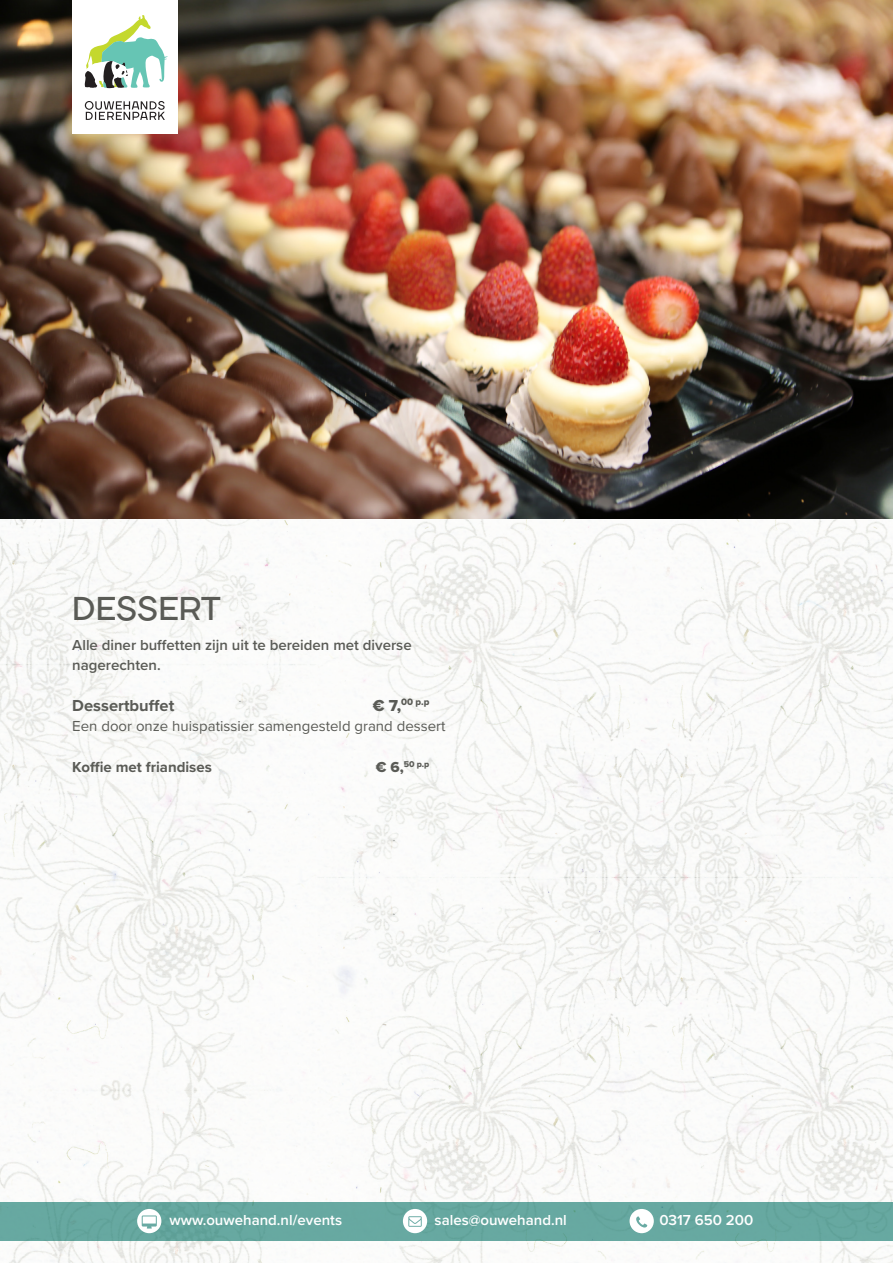
<style>
.page{position:relative;width:893px;height:1263px;background:#fff}
.page>*{position:absolute;margin:0;border:0;box-sizing:border-box;transform-origin:0 0}
.t1{font:700 33px "TT Firs";letter-spacing:.01em;color:#5a5b56}
.TK_prox{font:700 16.5px "Proxima Nova";color:#5a5b56}
.t2{font:600 15px/20.2px "Proxima Nova";color:#5a5b56}
.t3{font:600 15px "Proxima Nova";color:#fff}
.t4{font:15px "Proxima Nova";color:#5a5b56}
.P_vet{font:700 15px "Proxima Nova";color:#5a5b56}
.TK_prox-2{font:9.6px "Proxima Nova Extrabld";color:#5a5b56}
.P_vet-2{font:8.7px "Proxima Nova Extrabld";color:#5a5b56}
.s1{font-size:16.5px}
.s2{font-size:15px}
</style>
<div class="page">
<img style="left:0;top:519px;width:893px;height:744px">
<img style="left:0;top:0;width:893px;height:519px">
<div style="left:72px;top:0;width:106px;height:133px;background:#fff"></div>
<svg style="left:85px;top:101px;width:80px;height:19px"></svg>
<svg style="left:85px;top:15px;width:83px;height:73px"></svg>
<div style="left:0;top:1202px;width:893px;height:38px;background:#67a8a1"></div>
<div style="left:630px;top:1209px;width:24px;height:24px;background:#fff;border-radius:50%"></div>
<svg style="left:636px;top:1216px;width:11px;height:11px"></svg>
<div style="left:403px;top:1209px;width:24px;height:24px;background:#fff;border-radius:50%"></div>
<svg style="left:408px;top:1216px;width:14px;height:11px"></svg>
<div style="left:137px;top:1209px;width:24px;height:24px;background:#fff;border-radius:50%"></div>
<svg style="left:142px;top:1215px;width:15px;height:13px"></svg>
<p class="t1" style="left:72px;top:587px;width:150px">DESSERT</p>
<p class="t2" style="left:72px;top:634px;width:341px">Alle diner buffetten zijn uit te bereiden met diverse nagerechten.</p>
<p class="TK_prox" style="left:72px;top:693px;width:104px">Dessertbuffet</p>
<p class="TK_prox-2" style="left:373px;top:695px;width:58px"><span class="s1">€ 7,</span>00 p.p</p>
<p class="t4" style="left:72px;top:715px;width:375px">Een door onze huispatissier samengesteld grand dessert</p>
<p class="P_vet" style="left:72px;top:755px;width:141px">Koffie met friandises</p>
<p class="P_vet-2" style="left:376px;top:757px;width:55px"><span class="s2">€ 6,</span>50 p.p</p>
<p class="t3" style="left:169px;top:1209px;width:174px">www.ouwehand.nl/events</p>
<p class="t3" style="left:435px;top:1209px;width:134px">sales@ouwehand.nl</p>
<p class="t3" style="left:659px;top:1209px;width:95px">0317 650 200</p>
</div>
